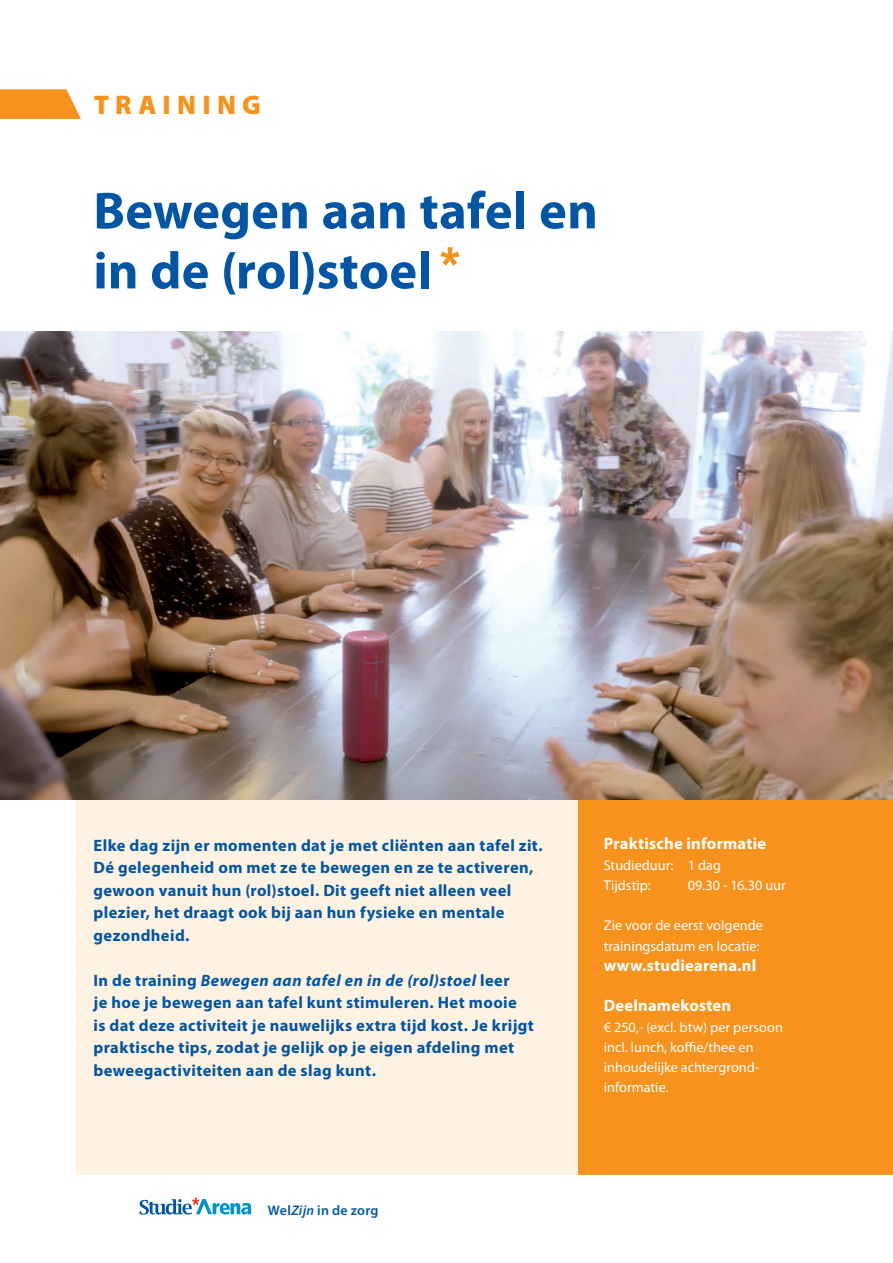
<style>
.page{position:relative;width:893px;height:1263px;background:#fff}
.page>*{position:absolute;margin:0;border:0;box-sizing:border-box;transform-origin:0 0}
.KOP{font:700 52.5px "Myriad Pro";color:#0155a5}
.t1{font:900 27px "Myriad Pro";letter-spacing:.235em;color:#f7931d}
.INTRO_BLAUW{font:700 16.5px/22.5px "Myriad Pro";letter-spacing:.02em;color:#0155a5}
.TUSSENKOP{font:700 16.5px "Myriad Pro";letter-spacing:.01em;color:#fff}
.INTRO_BLAUW-2{font:italic 700 16.5px "Myriad Pro";letter-spacing:.035em;color:#0155a5}
.PLAT{font:14.25px/20.2px "Myriad Pro";color:#fff}
.t2{font:600 13.95px "Myriad Pro";letter-spacing:.015em;color:#0155a5}
.s1{font-style:normal}
.s2{font-style:italic}
</style>
<div class="page">
<div style="left:77px;top:799px;width:816px;height:376px;background:#fef2e3"></div>
<svg style="left:0;top:89px;width:81px;height:30px;background:#f79d33"></svg>
<div style="left:578px;top:796px;width:315px;height:379px;background:#f7931d"></div>
<img style="left:0;top:332px;width:893px;height:467px">
<svg style="left:441px;top:247px;width:18px;height:19px"></svg>
<svg style="left:140px;top:1198px;width:111px;height:16px"></svg>
<p class="t1" style="left:94px;top:89px;width:169px">TRAINING</p>
<p class="KOP" style="left:93px;top:181px;width:506px">Bewegen aan tafel en</p>
<p class="KOP" style="left:93px;top:241px;width:340px">in de (rol)stoel</p>
<p class="INTRO_BLAUW" style="left:94px;top:834px;width:451px">Elke dag zijn er momenten dat je met cliënten aan tafel zit.<br>Dé gelegenheid om met ze te bewegen en ze te activeren, gewoon vanuit hun (rol)stoel. Dit geeft niet alleen veel</p>
<p class="INTRO_BLAUW" style="left:94px;top:901px;width:413px">plezier, het draagt ook bij aan hun fysieke en mentale</p>
<p class="INTRO_BLAUW" style="left:94px;top:924px;width:97px">gezondheid.</p>
<p class="INTRO_BLAUW-2" style="left:94px;top:971px;width:418px"><span class="s1">In de training</span> Bewegen aan tafel en in de (rol)stoel <span class="s1">leer</span></p>
<p class="INTRO_BLAUW" style="left:94px;top:991px;width:425px">je hoe je bewegen aan tafel kunt stimuleren. Het mooie</p>
<p class="INTRO_BLAUW" style="left:94px;top:1014px;width:442px">is dat deze activiteit je nauwelijks extra tijd kost. Je krijgt praktische tips, zodat je gelijk op je eigen afdeling met</p>
<p class="INTRO_BLAUW" style="left:94px;top:1059px;width:284px">beweegactiviteiten aan de slag kunt.</p>
<p class="t2" style="left:268px;top:1202px;width:112px">Wel<span class="s2">Zijn</span> in de zorg</p>
<p class="TUSSENKOP" style="left:604px;top:834px;width:164px">Praktische informatie</p>
<p class="PLAT" style="left:604px;top:855px;width:119px">Studieduur: 1 dag</p>
<p class="PLAT" style="left:604px;top:875px;width:48px">Tijdstip:</p>
<p class="PLAT" style="left:688px;top:875px;width:99px">09.30 - 16.30 uur</p>
<p class="PLAT" style="left:604px;top:916px;width:161px">Zie voor de eerst volgende</p>
<p class="PLAT" style="left:604px;top:936px;width:157px">trainingsdatum en locatie:</p>
<p class="TUSSENKOP" style="left:604px;top:956px;width:154px">www.studiearena.nl</p>
<p class="TUSSENKOP" style="left:604px;top:996px;width:129px">Deelnamekosten</p>
<p class="PLAT" style="left:604px;top:1017px;width:181px">€ 250,- (excl. btw) per persoon incl. lunch, koffie/thee en</p>
<p class="PLAT" style="left:604px;top:1057px;width:157px">inhoudelijke achtergrond-</p>
<p class="PLAT" style="left:604px;top:1078px;width:66px">informatie.</p>
</div>
